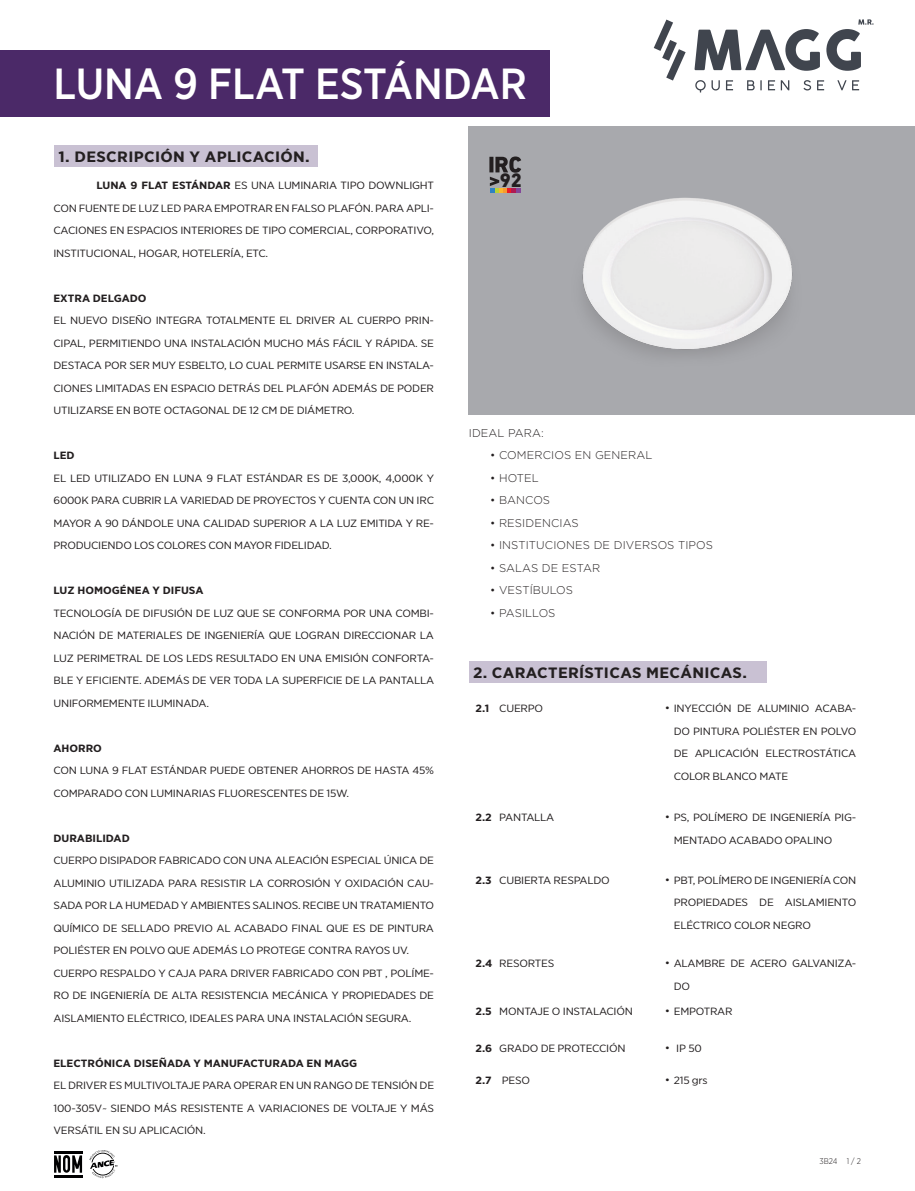
<style>
.page{position:relative;width:915px;height:1191px;background:#fff}
.page>*{position:absolute;margin:0;border:0;box-sizing:border-box;transform-origin:0 0}
.t1{font:500 43.5px "Gotham Narrow";color:#fff}
.t2{font:800 19.8px "DIN Next LT Pro";color:#231f20}
.t3{font:700 15px "Gotham Narrow";letter-spacing:.02em;color:#231f20;scale:1.14 1}
.t4{font:300 11.25px "Gotham";letter-spacing:.01em;color:#231f20}
.t5{font:10.5px/22.5px "Gotham Narrow";letter-spacing:-.02em;color:#231f20;text-align:justify;scale:1.14 1}
.t6{font:700 10.5px "Gotham Narrow";color:#231f20;scale:1.14 1}
.t7{font:700 9px "Gotham Narrow";color:#231f20;scale:1.14 1}
.t8{font:300 8.25px "Gotham Narrow";color:#231f20}
.s1{font-weight:700}
</style>
<div class="page">
<div style="left:0;top:50px;width:550px;height:67px;background:#4b2968"></div>
<svg style="left:653px;top:20px;width:32px;height:61px"></svg>
<svg style="left:694px;top:29px;width:125px;height:42px"></svg>
<svg style="left:826px;top:19px;width:47px;height:52px"></svg>
<svg style="left:695px;top:80px;width:10px;height:12px"></svg>
<svg style="left:711px;top:80px;width:8px;height:10px"></svg>
<svg style="left:726px;top:80px;width:6px;height:10px"></svg>
<svg style="left:747px;top:80px;width:7px;height:10px"></svg>
<svg style="left:768px;top:80px;width:6px;height:10px"></svg>
<svg style="left:780px;top:80px;width:9px;height:10px"></svg>
<svg style="left:803px;top:80px;width:7px;height:10px"></svg>
<svg style="left:817px;top:80px;width:6px;height:10px"></svg>
<svg style="left:837px;top:80px;width:21px;height:10px"></svg>
<div style="left:468px;top:126px;width:446px;height:288px;background:#a8a9ad"></div>
<svg style="left:89px;top:1150px;width:29px;height:28px"></svg>
<hr style="left:54px;top:1150px;width:28px;height:3px;background:#000001">
<hr style="left:54px;top:1175px;width:28px;height:2px;background:#000001">
<svg style="left:54px;top:1155px;width:28px;height:17px"></svg>
<div style="left:54px;top:146px;width:264px;height:21px;background:#c9c1d3"></div>
<div style="left:468px;top:662px;width:298px;height:21px;background:#c9c1d3"></div>
<img style="left:582px;top:197px;width:211px;height:158px">
<svg style="left:489px;top:156px;width:32px;height:37px"></svg>
<h1 class="t1" style="left:54px;top:56px;width:474px">LUNA 9 FLAT ESTÁNDAR</h1>
<p class="t3" style="left:59px;top:147px;width:222px">1. DESCRIPCIÓN Y APLICACIÓN.</p>
<p class="t5" style="left:53px;top:174px;width:335px;text-indent:43px"><span class="s1">LUNA 9 FLAT ESTÁNDAR</span> ES UNA LUMINARIA TIPO DOWNLIGHT CON FUENTE DE LUZ LED PARA EMPOTRAR EN FALSO PLAFÓN. PARA APLI-CACIONES EN ESPACIOS INTERIORES DE TIPO COMERCIAL, CORPORATIVO, INSTITUCIONAL, HOGAR, HOTELERÍA, ETC.</p>
<p class="t6" style="left:53px;top:291px;width:83px">EXTRA DELGADO</p>
<p class="t5" style="left:53px;top:309px;width:335px">EL NUEVO DISEÑO INTEGRA TOTALMENTE EL DRIVER AL CUERPO PRIN-CIPAL, PERMITIENDO UNA INSTALACIÓN MUCHO MÁS FÁCIL Y RÁPIDA. SE DESTACA POR SER MUY ESBELTO, LO CUAL PERMITE USARSE EN INSTALA-CIONES LIMITADAS EN ESPACIO DETRÁS DEL PLAFÓN ADEMÁS DE PODER UTILIZARSE EN BOTE OCTAGONAL DE 12 CM DE DIÁMETRO.</p>
<p class="t6" style="left:53px;top:449px;width:20px">LED</p>
<p class="t5" style="left:53px;top:466px;width:335px">EL LED UTILIZADO EN LUNA 9 FLAT ESTÁNDAR ES DE 3,000K, 4,000K Y 6000K PARA CUBRIR LA VARIEDAD DE PROYECTOS Y CUENTA CON UN IRC MAYOR A 90 DÁNDOLE UNA CALIDAD SUPERIOR A LA LUZ EMITIDA Y RE-PRODUCIENDO LOS COLORES CON MAYOR FIDELIDAD.</p>
<p class="t6" style="left:53px;top:584px;width:133px">LUZ HOMOGÉNEA Y DIFUSA</p>
<p class="t5" style="left:53px;top:601px;width:335px">TECNOLOGÍA DE DIFUSIÓN DE LUZ QUE SE CONFORMA POR UNA COMBI-NACIÓN DE MATERIALES DE INGENIERÍA QUE LOGRAN DIRECCIONAR LA LUZ PERIMETRAL DE LOS LEDS RESULTADO EN UNA EMISIÓN CONFORTA-BLE Y EFICIENTE. ADEMÁS DE VER TODA LA SUPERFICIE DE LA PANTALLA UNIFORMEMENTE ILUMINADA.</p>
<p class="t6" style="left:53px;top:741px;width:44px">AHORRO</p>
<p class="t5" style="left:53px;top:759px;width:335px">CON LUNA 9 FLAT ESTÁNDAR PUEDE OBTENER AHORROS DE HASTA 45%<br>COMPARADO CON LUMINARIAS FLUORESCENTES DE 15W.</p>
<p class="t6" style="left:53px;top:831px;width:68px">DURABILIDAD</p>
<p class="t5" style="left:53px;top:849px;width:335px">CUERPO DISIPADOR FABRICADO CON UNA ALEACIÓN ESPECIAL ÚNICA DE ALUMINIO UTILIZADA PARA RESISTIR LA CORROSIÓN Y OXIDACIÓN CAU-SADA POR LA HUMEDAD Y AMBIENTES SALINOS. RECIBE UN TRATAMIENTO QUÍMICO DE SELLADO PREVIO AL ACABADO FINAL QUE ES DE PINTURA POLIÉSTER EN POLVO QUE ADEMÁS LO PROTEGE CONTRA RAYOS UV.</p>
<p class="t5" style="left:53px;top:961px;width:335px">CUERPO RESPALDO Y CAJA PARA DRIVER FABRICADO CON PBT , POLÍME-RO DE INGENIERÍA DE ALTA RESISTENCIA MECÁNICA Y PROPIEDADES DE AISLAMIENTO ELÉCTRICO, IDEALES PARA UNA INSTALACIÓN SEGURA.</p>
<p class="t6" style="left:53px;top:1056px;width:268px">ELECTRÓNICA DISEÑADA Y MANUFACTURADA EN MAGG</p>
<p class="t5" style="left:53px;top:1074px;width:335px">EL DRIVER ES MULTIVOLTAJE PARA OPERAR EN UN RANGO DE TENSIÓN DE 100-305V~ SIENDO MÁS RESISTENTE A VARIACIONES DE VOLTAJE Y MÁS VERSÁTIL EN SU APLICACIÓN.</p>
<h2 class="t2" style="left:499px;top:168px;width:24px">92</h2>
<p class="t4" style="left:468px;top:425px;width:77px">IDEAL PARA:</p>
<p class="t4" style="left:490px;top:448px;width:164px">• COMERCIOS EN GENERAL</p>
<p class="t4" style="left:490px;top:470px;width:50px">• HOTEL</p>
<p class="t4" style="left:490px;top:493px;width:62px">• BANCOS</p>
<p class="t4" style="left:490px;top:515px;width:90px">• RESIDENCIAS</p>
<p class="t4" style="left:490px;top:538px;width:224px">• INSTITUCIONES DE DIVERSOS TIPOS</p>
<p class="t4" style="left:490px;top:560px;width:112px">• SALAS DE ESTAR</p>
<p class="t4" style="left:490px;top:583px;width:84px">• VESTÍBULOS</p>
<p class="t4" style="left:490px;top:605px;width:67px">• PASILLOS</p>
<p class="t3" style="left:473px;top:663px;width:242px">2. CARACTERÍSTICAS MECÁNICAS.</p>
<p class="t6" style="left:475px;top:701px;width:13px">2.1</p>
<p class="t5" style="left:499px;top:697px;width:40px">CUERPO</p>
<p class="t7" style="left:664px;top:702px;width:6px">•</p>
<p class="t5" style="left:673px;top:697px;width:161px">INYECCIÓN DE ALUMINIO ACABA-DO PINTURA POLIÉSTER EN POLVO DE APLICACIÓN ELECTROSTÁTICA COLOR BLANCO MATE</p>
<p class="t6" style="left:475px;top:810px;width:16px">2.2</p>
<p class="t5" style="left:499px;top:806px;width:50px">PANTALLA</p>
<p class="t7" style="left:664px;top:811px;width:6px">•</p>
<p class="t5" style="left:673px;top:806px;width:161px">PS, POLÍMERO DE INGENIERÍA PIG-<br>MENTADO ACABADO OPALINO</p>
<p class="t6" style="left:475px;top:873px;width:16px">2.3</p>
<p class="t5" style="left:499px;top:868px;width:98px">CUBIERTA RESPALDO</p>
<p class="t7" style="left:664px;top:874px;width:6px">•</p>
<p class="t5" style="left:673px;top:868px;width:161px">PBT, POLÍMERO DE INGENIERÍA CON PROPIEDADES DE AISLAMIENTO ELÉCTRICO COLOR NEGRO</p>
<p class="t6" style="left:475px;top:957px;width:16px">2.4</p>
<p class="t5" style="left:499px;top:952px;width:50px">RESORTES</p>
<p class="t7" style="left:664px;top:957px;width:6px">•</p>
<p class="t5" style="left:673px;top:952px;width:161px">ALAMBRE DE ACERO GALVANIZA-<br>DO</p>
<p class="t6" style="left:475px;top:1004px;width:16px">2.5</p>
<p class="t5" style="left:499px;top:1000px;width:119px">MONTAJE O INSTALACIÓN</p>
<p class="t7" style="left:664px;top:1005px;width:6px">•</p>
<p class="t5" style="left:673px;top:1000px;width:53px">EMPOTRAR</p>
<p class="t6" style="left:475px;top:1041px;width:16px">2.6</p>
<p class="t5" style="left:499px;top:1036px;width:112px">GRADO DE PROTECCIÓN</p>
<p class="t7" style="left:664px;top:1041px;width:6px">•</p>
<p class="t5" style="left:676px;top:1036px;width:24px">IP 50</p>
<p class="t6" style="left:475px;top:1073px;width:16px">2.7</p>
<p class="t5" style="left:501px;top:1068px;width:26px">PESO</p>
<p class="t7" style="left:664px;top:1073px;width:6px">•</p>
<p class="t5" style="left:673px;top:1068px;width:31px">215 grs</p>
<p class="t8" style="left:819px;top:1155px;width:43px">3B24 1 / 2</p>
</div>
